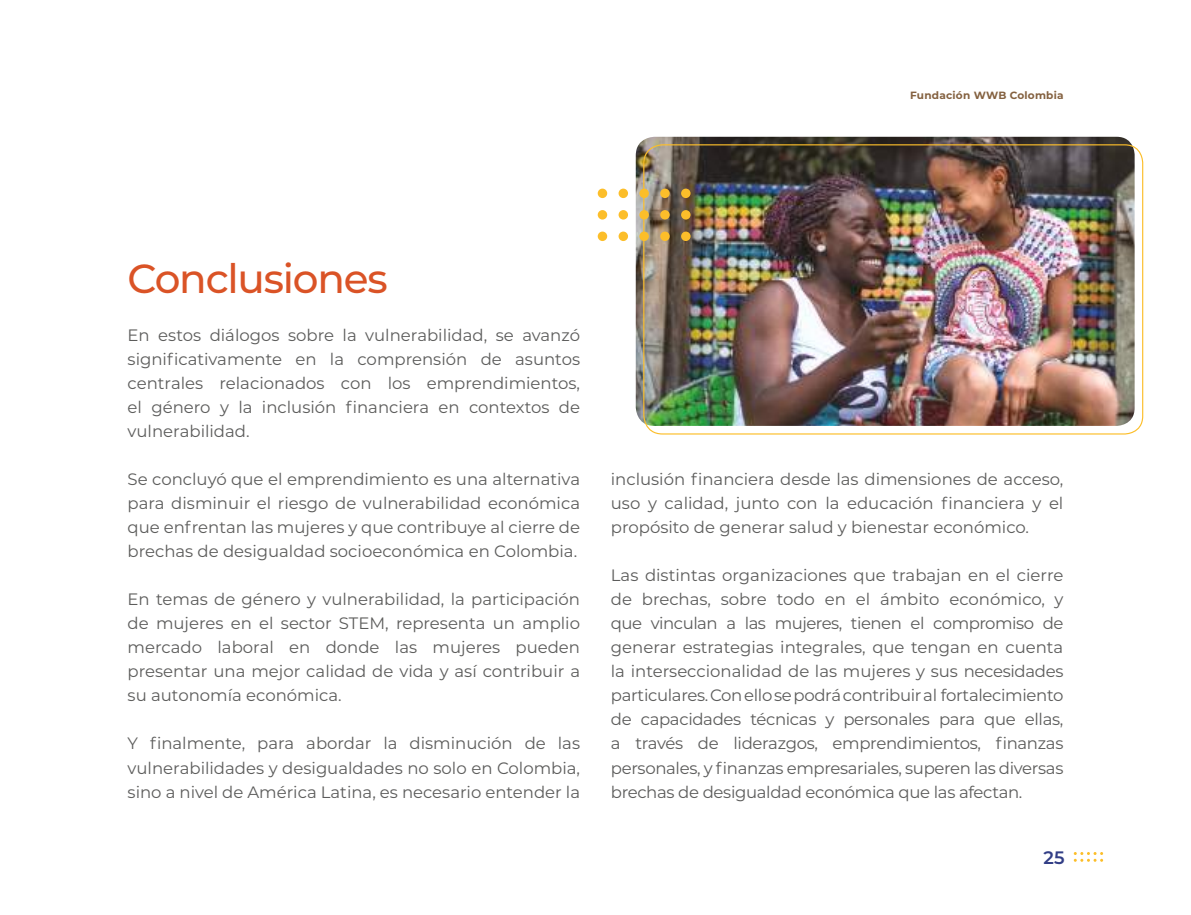
<style>
.page{position:relative;width:1191px;height:915px;background:#fff}
.page>*{position:absolute;margin:0;border:0;box-sizing:border-box;transform-origin:0 0}
.t1{font:500 40.5px "Montserrat";letter-spacing:-.03em;color:#da5326}
.t2{font:600 18px "Montserrat";color:#323e86}
.t3{font:16.5px/24px "Montserrat";color:#5c5c5b;text-align:justify}
.t4{font:700 10.5px "Montserrat";letter-spacing:.02em;color:#846140}
</style>
<div class="page">
<svg style="left:1073px;top:852px;width:30px;height:9px"></svg>
<img style="left:636px;top:137px;width:498px;height:289px">
<div style="left:643px;top:144px;width:500px;height:290px;border:1px solid #fcbe2a;border-radius:18px"></div>
<div style="left:681px;top:188px;width:9px;height:10px;background:#fcbe2a;border-radius:50%"></div>
<div style="left:660px;top:188px;width:9px;height:10px;background:#fcbe2a;border-radius:50%"></div>
<div style="left:639px;top:188px;width:10px;height:10px;background:#fcbe2a;border-radius:50%"></div>
<svg style="left:618px;top:188px;width:10px;height:10px"></svg>
<div style="left:598px;top:188px;width:9px;height:10px;background:#fcbe2a;border-radius:50%"></div>
<div style="left:681px;top:210px;width:9px;height:9px;background:#fcbe2a;border-radius:50%"></div>
<div style="left:660px;top:210px;width:9px;height:9px;background:#fcbe2a;border-radius:50%"></div>
<div style="left:639px;top:210px;width:10px;height:9px;background:#fcbe2a;border-radius:50%"></div>
<div style="left:618px;top:210px;width:10px;height:9px;background:#fcbe2a;border-radius:50%"></div>
<div style="left:598px;top:210px;width:9px;height:9px;background:#fcbe2a;border-radius:50%"></div>
<div style="left:681px;top:231px;width:9px;height:10px;background:#fcbe2a;border-radius:50%"></div>
<div style="left:660px;top:231px;width:9px;height:10px;background:#fcbe2a;border-radius:50%"></div>
<div style="left:639px;top:231px;width:10px;height:10px;background:#fcbe2a;border-radius:50%"></div>
<svg style="left:618px;top:231px;width:10px;height:10px"></svg>
<div style="left:598px;top:231px;width:9px;height:10px;background:#fcbe2a;border-radius:50%"></div>
<p class="t4" style="left:910px;top:88px;width:155px">Fundación WWB Colombia</p>
<h1 class="t1" style="left:128px;top:250px;width:262px">Conclusiones</h1>
<p class="t3" style="left:128px;top:322px;width:454px">En estos diálogos sobre la vulnerabilidad, se avanzó significativamente en la comprensión de asuntos centrales relacionados con los emprendimientos, el género y la inclusión financiera en contextos de vulnerabilidad.</p>
<p class="t3" style="left:128px;top:466px;width:454px">Se concluyó que el emprendimiento es una alternativa para disminuir el riesgo de vulnerabilidad económica que enfrentan las mujeres y que contribuye al cierre de brechas de desigualdad socioeconómica en Colombia.</p>
<p class="t3" style="left:128px;top:586px;width:454px">En temas de género y vulnerabilidad, la participación de mujeres en el sector STEM, representa un amplio mercado laboral en donde las mujeres pueden presentar una mejor calidad de vida y así contribuir a su autonomía económica.</p>
<p class="t3" style="left:128px;top:730px;width:454px">Y finalmente, para abordar la disminución de las vulnerabilidades y desigualdades no solo en Colombia, sino a nivel de América Latina, es necesario entender la</p>
<p class="t3" style="left:611px;top:466px;width:454px">inclusión financiera desde las dimensiones de acceso, uso y calidad, junto con la educación financiera y el propósito de generar salud y bienestar económico.</p>
<p class="t3" style="left:611px;top:562px;width:454px">Las distintas organizaciones que trabajan en el cierre de brechas, sobre todo en el ámbito económico, y que vinculan a las mujeres, tienen el compromiso de generar estrategias integrales, que tengan en cuenta la interseccionalidad de las mujeres y sus necesidades particulares. Con ello se podrá contribuir al fortalecimiento de capacidades técnicas y personales para que ellas, a través de liderazgos, emprendimientos, finanzas personales, y finanzas empresariales, superen las diversas brechas de desigualdad económica que las afectan.</p>
<p class="t2" style="left:1043px;top:844px;width:22px">25</p>
</div>
